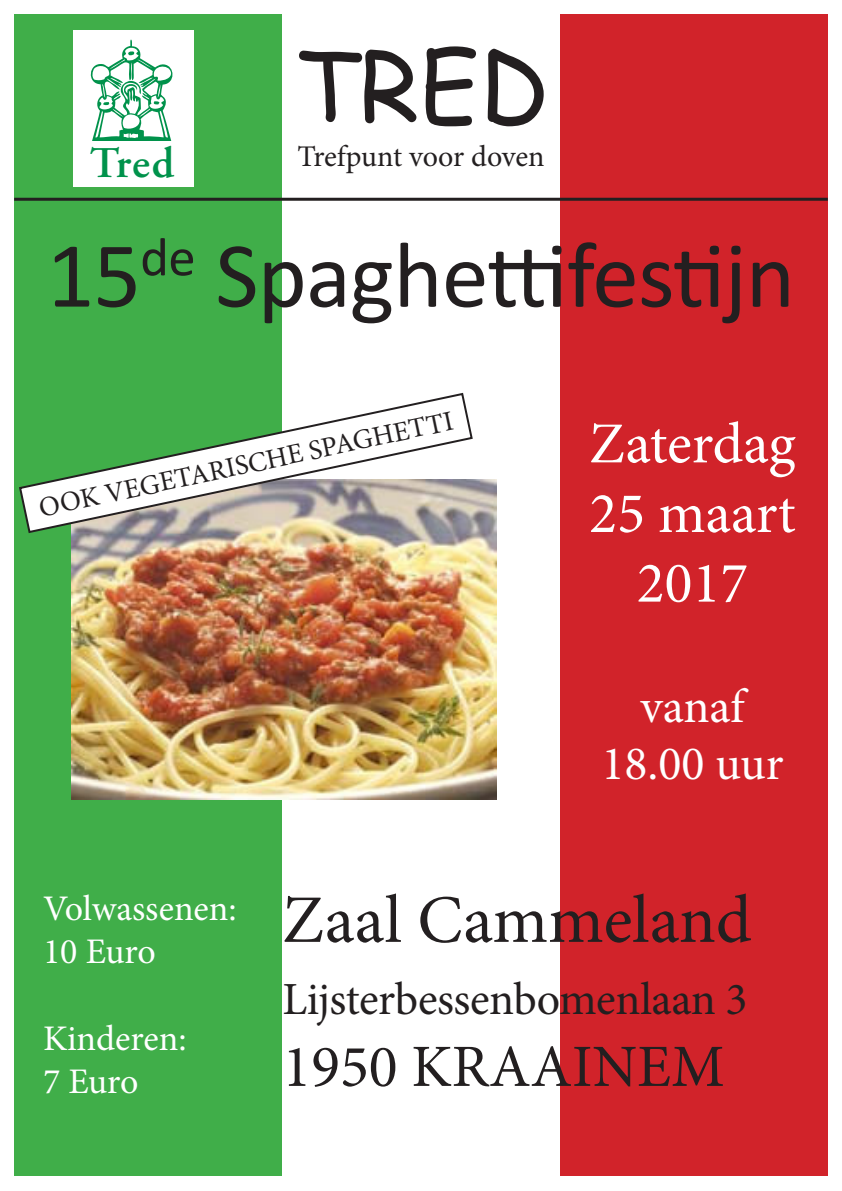
<style>
.page{position:relative;width:842px;height:1191px;background:#fff}
.page>*{position:absolute;margin:0;border:0;box-sizing:border-box;transform-origin:0 0}
.t1{font:96px "Comic Sans MS";color:#231f20}
.t2{font:94px "Calibri";letter-spacing:-.01em;color:#231f20}
.t3{font:68px "Minion Pro";color:#231f20}
.t4{font:60px "Minion Pro";color:#231f20}
.t5{font:58px/69.6px "Minion Pro";color:#fff;text-align:center}
.t6{font:48px/57.6px "Minion Pro";color:#fff;text-align:center}
.t7{font:46px "Minion Pro";letter-spacing:-.01em;color:#231f20}
.t8{font:600 43.8px "Adobe Garamond Pro";color:#00924b}
.t9{font:36px/43.2px "Minion Pro";letter-spacing:-.005em;color:#fff}
.t10{font:30px "Minion Pro";letter-spacing:-.01em;color:#231f20}
.t11{font:28px "Minion Pro";color:#231f20}
</style>
<div class="page">
<div style="left:15px;top:15px;width:267px;height:1161px;background:#40ae49"></div>
<div style="left:560px;top:15px;width:267px;height:1161px;background:#d1232a"></div>
<img style="left:71px;top:480px;width:425px;height:319px">
<hr style="left:14px;top:198px;width:814px;height:3px;background:#231f20">
<svg style="left:19px;top:392px;width:455px;height:142px"></svg>
<div style="left:74px;top:31px;width:120px;height:156px;background:#fff"></div>
<svg style="left:90px;top:40px;width:83px;height:101px"></svg>
<p class="t8" style="left:90px;top:138px;width:86px">Tred</p>
<h1 class="t1" style="left:294px;top:16px;width:256px">TRED</h1>
<p class="t10" style="left:297px;top:136px;width:249px">Trefpunt voor doven</p>
<h2 class="t2" style="left:47px;top:216px;width:750px">15<sup>de</sup> Spaghettifestijn</h2>
<p class="t11" style="left:35px;top:490px;width:424px;rotate:-12deg">OOK VEGETARISCHE SPAGHETTI</p>
<h3 class="t5" style="left:589px;top:409px;width:208px">Zaterdag<br>25 maart<br>2017</h3>
<h3 class="t6" style="left:601px;top:677px;width:184px">vanaf<br>18.00 uur</h3>
<p class="t9" style="left:43px;top:887px;width:195px">Volwassenen:<br>10 Euro</p>
<p class="t9" style="left:43px;top:1016px;width:145px">Kinderen:<br>7 Euro</p>
<h3 class="t3" style="left:282px;top:874px;width:471px">Zaal Cammeland</h3>
<p class="t7" style="left:282px;top:968px;width:467px">Lijsterbessenbomenlaan 3</p>
<h3 class="t4" style="left:282px;top:1026px;width:444px">1950 KRAAINEM</h3>
</div>
